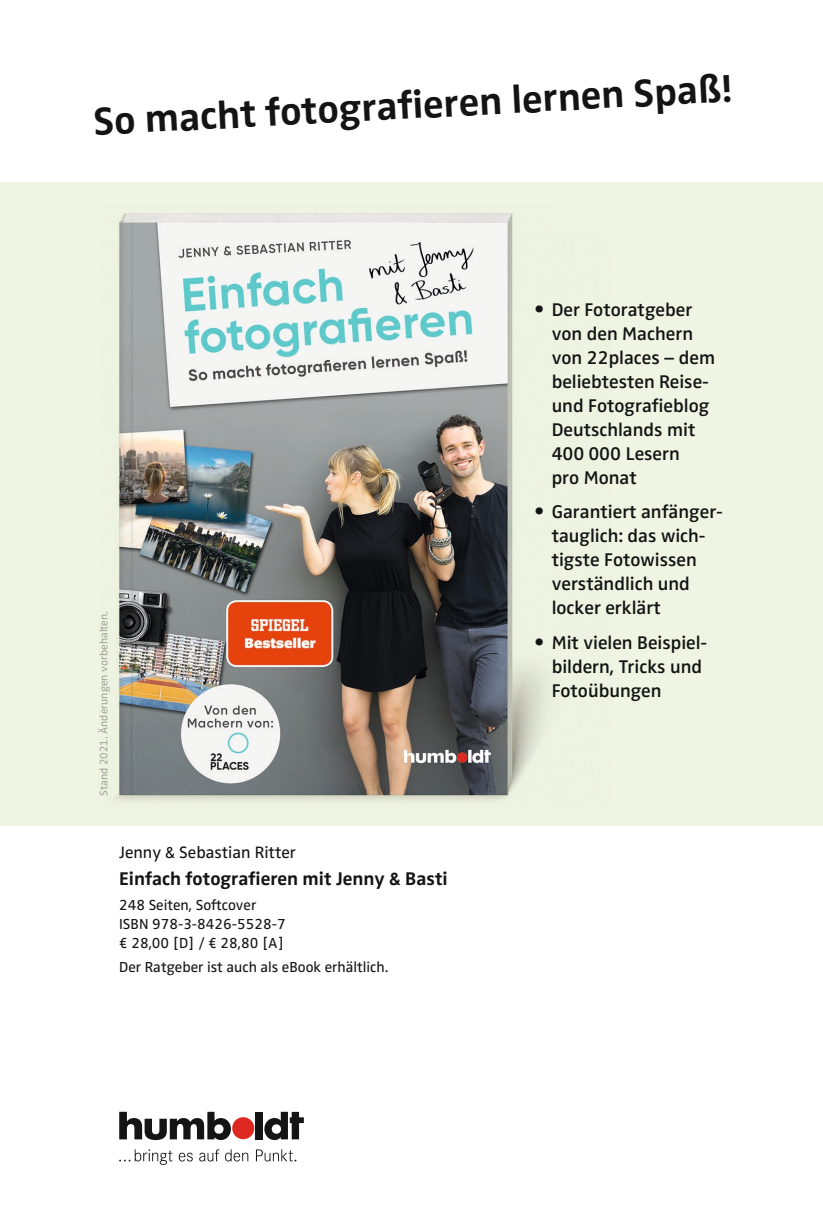
<style>
.page{position:relative;width:823px;height:1219px;background:#fff}
.page>*{position:absolute;margin:0;border:0;box-sizing:border-box;transform-origin:0 0}
.t1{font:700 40px "Zwo Pro";color:#131413}
.t2{font:600 19px/24px "Zwo Pro";color:#131413}
.t3{font:700 19px "Zwo Pro";color:#131413}
.t4{font:17px "Zwo Pro";color:#131413}
.t5{font:15px/19px "Zwo Pro";color:#131413}
.t6{font:11.2px "Zwo Pro";color:#afafb0}
.s1{font-size:23.8px}
</style>
<div class="page">
<div style="left:1px;top:182px;width:821px;height:643px;background:#eff5e3"></div>
<img style="left:115px;top:213px;width:431px;height:588px">
<img style="left:119px;top:214px;width:392px;height:580px">
<svg style="left:119px;top:1149px;width:53px;height:16px"></svg>
<svg style="left:179px;top:1153px;width:14px;height:8px"></svg>
<svg style="left:199px;top:1149px;width:20px;height:12px"></svg>
<svg style="left:225px;top:1149px;width:23px;height:12px"></svg>
<svg style="left:256px;top:1149px;width:40px;height:12px"></svg>
<div style="left:232px;top:1117px;width:22px;height:22px;background:#de2923;border-radius:50%"></div>
<svg style="left:119px;top:1112px;width:112px;height:28px"></svg>
<div style="left:255px;top:1112px;width:8px;height:27px;background:#131413"></div>
<svg style="left:264px;top:1112px;width:40px;height:28px"></svg>
<h1 class="t1" style="left:92px;top:98px;width:640px;rotate:-3deg">So macht fotografieren lernen Spaß!</h1>
<p class="t6" style="left:97px;top:796px;width:186px;rotate:-90deg">Stand 2021. Änderungen vorbehalten.</p>
<p class="t4" style="left:119px;top:842px;width:178px">Jenny &amp; Sebastian Ritter</p>
<p class="t3" style="left:119px;top:867px;width:330px">Einfach fotografieren mit Jenny &amp; Basti</p>
<p class="t5" style="left:119px;top:895px;width:168px">248 Seiten, Softcover<br>ISBN 978-3-8426-5528-7 € 28,00 [D] / € 28,80 [A]</p>
<p class="t5" style="left:119px;top:958px;width:270px">Der Ratgeber ist auch als eBook erhältlich.</p>
<p class="t2" style="left:551px;top:298px;width:165px;text-indent:-17px"><span class="s1">•</span> Der Fotoratgeber von den Machern von 22places – dem beliebtesten Reise&shy;und Fotografieblog<br>Deutschlands mit<br>400 000 Lesern<br>pro Monat</p>
<p class="t2" style="left:551px;top:500px;width:173px;text-indent:-17px"><span class="s1">•</span> Garantiert anfänger&shy;tauglich: das wich&shy;tigste Fotowissen verständlich und locker erklärt</p>
<p class="t2" style="left:551px;top:631px;width:157px;text-indent:-17px"><span class="s1">•</span> Mit vielen Beispiel&shy;bildern, Tricks und<br>Fotoübungen</p>
</div>
